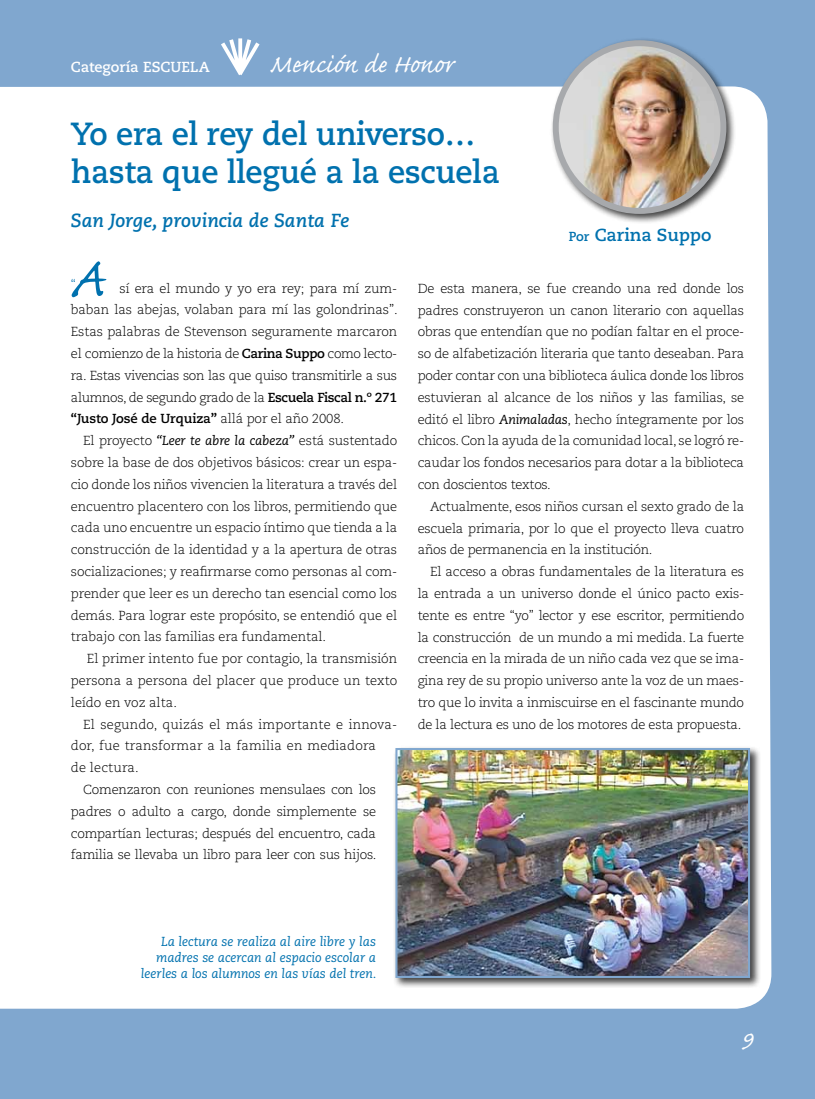
<style>
.page{position:relative;width:815px;height:1099px;background:#fff}
.page>*{position:absolute;margin:0;border:0;box-sizing:border-box;transform-origin:0 0}
.t1{font:72.62px "Caflisch Script Pro";color:#0071ae}
.t2{font:700 32px/38.4px "Caecilia LT Std";letter-spacing:-.01em;color:#0071ae;scale:.96 1}
.t3{font:32px "Caflisch Script Pro";color:#fff}
.t4{font:italic 700 18.88px "Caecilia LT Std";color:#0071ae}
.t5{font:700 17.38px "Caecilia LT Std";color:#0071ae}
.t6{font:700 14.5px "Caecilia LT Std";color:#fff}
.t7{font:300 13.12px/21.8px "Caecilia LT Std";letter-spacing:-.02em;color:#000;text-align:justify}
.t8{font:italic 13.12px/16px "Caecilia LT Std";color:#0071ae;text-align:right}
.t9{font:300 13.12px "Caecilia LT Std";letter-spacing:.01em;color:#000}
.t10{font:300 13.12px "Caecilia LT Std";color:#0071ae}
.s1{font-size:13.12px}
.s2{font-weight:700}
.s3{font-weight:400;font-style:italic}
</style>
<div class="page">
<div style="left:0;top:0;width:815px;height:1098px;background:#80a7cf"></div>
<div style="left:0;top:86px;width:772px;height:922px;background:#fff"></div>
<div style="left:549px;top:37px;width:188px;height:187px;background:#000;opacity:.75"></div>
<img style="left:556px;top:43px;width:167px;height:168px;border-radius:84px">
<div style="left:553px;top:40px;width:173px;height:174px;border:6px solid #a7a9ac;border-radius:50%"></div>
<svg style="left:221px;top:38px;width:39px;height:37px"></svg>
<div style="left:393px;top:745px;width:368px;height:244px;background:#000;opacity:.75"></div>
<img style="left:398px;top:751px;width:349px;height:223px">
<div style="left:395px;top:748px;width:355px;height:229px;border:2px solid #80a7cf"></div>
<p class="t6" style="left:71px;top:58px;width:140px">Categoría ESCUELA</p>
<h2 class="t3" style="left:269px;top:48px;width:187px">Mención de Honor</h2>
<h2 class="t2" style="left:71px;top:115px;width:448px">Yo era el rey del universo… hasta que llegué a la escuela</h2>
<h3 class="t4" style="left:71px;top:209px;width:280px">San Jorge, provincia de Santa Fe</h3>
<h3 class="t5" style="left:569px;top:224px;width:144px"><span class="s1">Por</span> Carina Suppo</h3>
<h1 class="t1" style="left:69px;top:241px;width:37px">A</h1>
<p class="t10" style="left:71px;top:277px;width:7px">“</p>
<p class="t7" style="left:71px;top:277px;width:328px;text-indent:49px">sí era el mundo y yo era rey; para mí zum&shy;baban las abejas, volaban para mí las golondrinas”.<br>Estas palabras de Stevenson seguramente marcaron el comienzo de la historia de <span class="s2">Carina Suppo</span> como lecto&shy;ra. Estas vivencias son las que quiso transmitirle a sus alumnos, de segundo grado de la <span class="s2">Escuela Fiscal n.º 271 “Justo José de Urquiza”</span> allá por el año 2008.</p>
<p class="t7" style="left:71px;top:430px;width:328px;text-indent:12px">El proyecto <span class="s3">“Leer te abre la cabeza”</span> está sustentado sobre la base de dos objetivos básicos: crear un espa&shy;cio donde los niños vivencien la literatura a través del encuentro placentero con los libros, permitiendo que cada uno encuentre un espacio íntimo que tienda a la construcción de la identidad y a la apertura de otras socializaciones; y reafirmarse como personas al com&shy;prender que leer es un derecho tan esencial como los demás. Para lograr este propósito, se entendió que el trabajo con las familias era fundamental.</p>
<p class="t7" style="left:71px;top:648px;width:328px;text-indent:16px">El primer intento fue por contagio, la transmisión persona a persona del placer que produce un texto leído en voz alta.</p>
<p class="t9" style="left:83px;top:716px;width:316px">El segundo, quizás el más importante e innova-</p>
<p class="t9" style="left:71px;top:738px;width:307px">dor, fue transformar a la familia en mediadora</p>
<p class="t9" style="left:71px;top:760px;width:69px">de lectura.</p>
<p class="t7" style="left:83px;top:779px;width:294px">Comenzaron con reuniones mensulaes con los</p>
<p class="t7" style="left:71px;top:800px;width:307px">padres o adulto a cargo, donde simplemente se</p>
<p class="t7" style="left:71px;top:822px;width:307px">compartían lecturas; después del encuentro, cada</p>
<p class="t7" style="left:71px;top:844px;width:307px">familia se llevaba un libro para leer con sus hijos.</p>
<p class="t7" style="left:418px;top:278px;width:328px">De esta manera, se fue creando una red donde los padres construyeron un canon literario con aquellas obras que entendían que no podían faltar en el proce&shy;so de alfabetización literaria que tanto deseaban. Para poder contar con una biblioteca áulica donde los libros estuvieran al alcance de los niños y las familias, se editó el libro <span class="s3">Animaladas</span>, hecho íntegramente por los chicos. Con la ayuda de la comunidad local, se logró re&shy;caudar los fondos necesarios para dotar a la biblioteca con doscientos textos.</p>
<p class="t7" style="left:418px;top:495px;width:328px;text-indent:12px">Actualmente, esos niños cursan el sexto grado de la escuela primaria, por lo que el proyecto lleva cuatro años de permanencia en la institución.</p>
<p class="t7" style="left:418px;top:561px;width:328px;text-indent:12px">El acceso a obras fundamentales de la literatura es la entrada a un universo donde el único pacto exis&shy;tente es entre “yo” lector y ese escritor, permitiendo la construcción de un mundo a mi medida. La fuerte creencia en la mirada de un niño cada vez que se ima&shy;gina rey de su propio universo ante la voz de un maes&shy;tro que lo invita a inmiscuirse en el fascinante mundo de la lectura es uno de los motores de esta propuesta.</p>
<p class="t8" style="left:141px;top:933px;width:237px">La lectura se realiza al aire libre y las madres se acercan al espacio escolar a leerles a los alumnos en las vías del tren.</p>
<h2 class="t3" style="left:741px;top:1023px;width:13px">9</h2>
</div>
